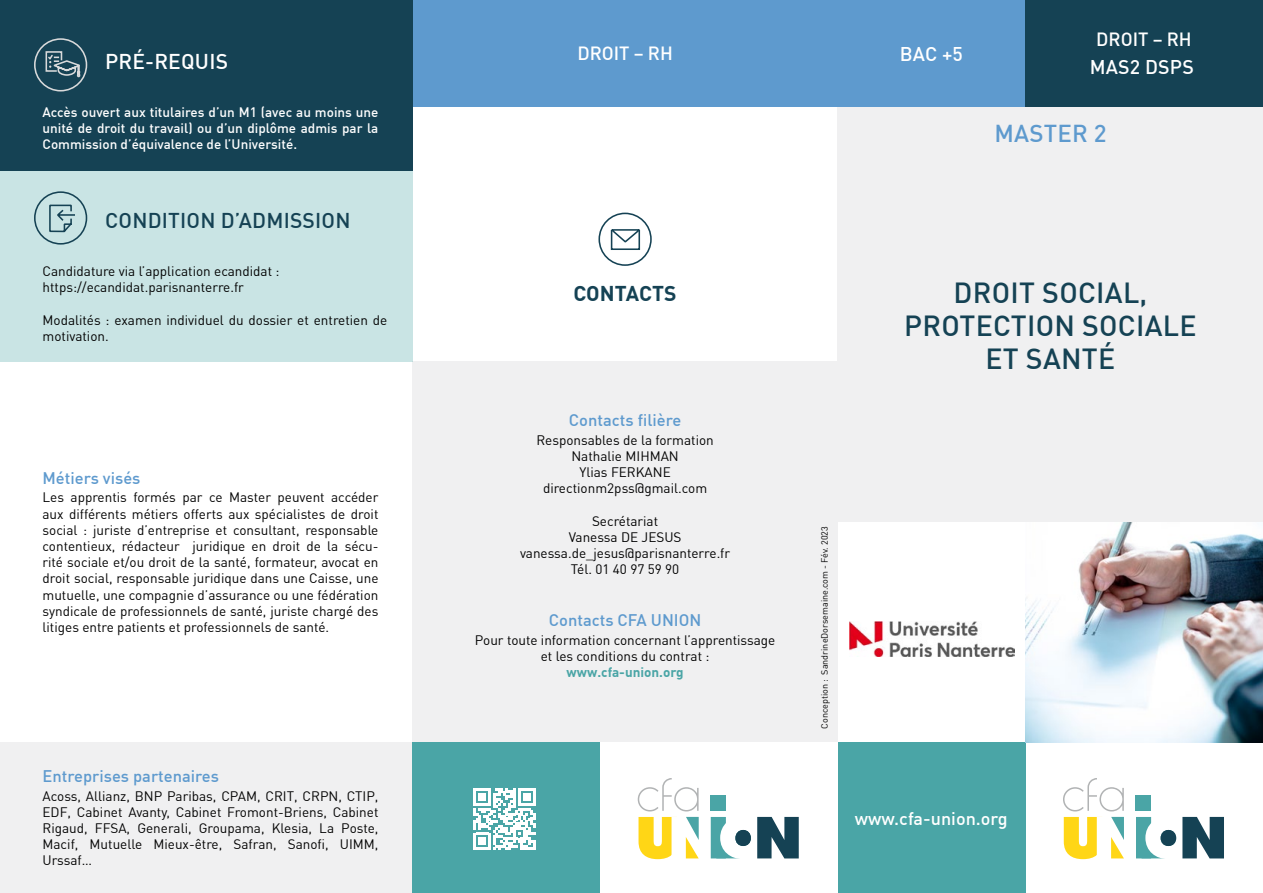
<style>
.page{position:relative;width:1263px;height:893px;background:#fff}
.page>*{position:absolute;margin:0;border:0;box-sizing:border-box;transform-origin:0 0}
.t1{font:500 28.5px/33px "DIN Pro";letter-spacing:.01em;color:#154254;text-align:center}
.t2{font:500 24px "DIN Pro";letter-spacing:.01em;color:#5e9ace}
.t3{font:500 21px "DIN Pro";letter-spacing:.01em;color:#154254}
.t4{font:500 21px "DIN Pro";letter-spacing:.01em;color:#fff}
.t5{font:700 21px "DIN Pro";color:#154254}
.t6{font:500 19.5px "DIN Pro";letter-spacing:.01em;color:#fff}
.t7{font:500 18.75px "DIN Pro";color:#fff}
.t8{font:500 18px "DIN Pro";color:#fff}
.t9{font:500 16.5px "DIN Pro";color:#5e9ace}
.t10{font:13.5px/16.2px "DIN Pro";color:#000;text-align:center}
.t11{font:500 13.5px/16.2px "DIN Pro";color:#fff;text-align:justify}
.t12{font:700 13.5px "DIN Pro";color:#4aa5a6}
.t13{font:9px "DIN Pro";color:#000}
</style>
<div class="page">
<div style="left:412px;top:361px;width:426px;height:381px;background:#f0f0f1"></div>
<div style="left:838px;top:107px;width:425px;height:415px;background:#f0f0f1"></div>
<div style="left:838px;top:742px;width:187px;height:151px;background:#4aa5a6"></div>
<div style="left:0;top:742px;width:412px;height:151px;background:#f0f0f1"></div>
<div style="left:413px;top:742px;width:187px;height:151px;background:#4aa5a6"></div>
<div style="left:598px;top:213px;width:54px;height:53px;border:2px solid #154254;border-radius:50%"></div>
<svg style="left:610px;top:230px;width:31px;height:14px"></svg>
<div style="left:611px;top:229px;width:29px;height:21px;border:2px solid #154254"></div>
<svg style="left:473px;top:788px;width:62px;height:62px"></svg>
<div style="left:1025px;top:0;width:238px;height:106px;background:#154254"></div>
<div style="left:412px;top:0;width:426px;height:106px;background:#5e9ace"></div>
<img style="left:1025px;top:522px;width:238px;height:220px">
<div style="left:0;top:0;width:412px;height:361px;background:#c9e4e4"></div>
<div style="left:0;top:0;width:412px;height:170px;background:#154254"></div>
<svg style="left:34px;top:38px;width:54px;height:54px"></svg>
<div style="left:34px;top:191px;width:53px;height:54px;border:2px solid #154254;border-radius:50%"></div>
<svg style="left:49px;top:204px;width:26px;height:29px"></svg>
<div style="left:838px;top:0;width:187px;height:106px;background:#5e9ace"></div>
<svg style="left:1063px;top:778px;width:161px;height:81px"></svg>
<svg style="left:638px;top:778px;width:161px;height:81px"></svg>
<img style="left:849px;top:621px;width:165px;height:36px">
<h3 class="t4" style="left:105px;top:48px;width:124px">PRÉ-REQUIS</h3>
<p class="t11" style="left:43px;top:103px;width:337px">Accès ouvert aux titulaires d’un M1 (avec au moins une unité de droit du travail) ou d’un diplôme admis par la Commission d’équivalence de l’Université.</p>
<h3 class="t3" style="left:105px;top:207px;width:247px">CONDITION D’ADMISSION</h3>
<p class="t10" style="left:43px;top:263px;width:239px;text-align:left">Candidature via l’application ecandidat : https://ecandidat.parisnanterre.fr</p>
<p class="t10" style="left:43px;top:311px;width:346px;text-align:left">Modalités : examen individuel du dossier et entretien de motivation.</p>
<p class="t9" style="left:43px;top:468px;width:99px">Métiers visés</p>
<p class="t10" style="left:43px;top:489px;width:337px;text-align:justify">Les apprentis formés par ce Master peuvent accéder aux différents métiers offerts aux spécialistes de droit social : juriste d’entreprise et consultant, responsable contentieux, rédacteur juridique en droit de la sécu&shy;rité sociale et/ou droit de la santé, formateur, avocat en droit social, responsable juridique dans une Caisse, une mutuelle, une compagnie d’assurance ou une fédération syndicale de professionnels de santé, juriste chargé des litiges entre patients et professionnels de santé.</p>
<p class="t9" style="left:43px;top:766px;width:178px">Entreprises partenaires</p>
<p class="t10" style="left:43px;top:787px;width:337px;text-align:justify">Acoss, Allianz, BNP Paribas, CPAM, CRIT, CRPN, CTIP, EDF, Cabinet Avanty, Cabinet Fromont-Briens, Cabinet Rigaud, FFSA, Generali, Groupama, Klesia, La Poste, Macif, Mutuelle Mieux-être, Safran, Sanofi, UIMM, Urssaf…</p>
<h3 class="t7" style="left:577px;top:42px;width:97px">DROIT – RH</h3>
<h3 class="t6" style="left:900px;top:41px;width:65px">BAC +5</h3>
<h3 class="t7" style="left:1096px;top:28px;width:97px">DROIT – RH</h3>
<h3 class="t6" style="left:1090px;top:55px;width:106px">MAS2 DSPS</h3>
<h2 class="t2" style="left:994px;top:118px;width:114px">MASTER 2</h2>
<h3 class="t5" style="left:573px;top:280px;width:105px">CONTACTS</h3>
<p class="t9" style="left:569px;top:410px;width:114px">Contacts filière</p>
<p class="t10" style="left:536px;top:431px;width:179px">Responsables de la formation<br>Nathalie MIHMAN<br>Ylias FERKANE directionm2pss@gmail.com</p>
<p class="t10" style="left:520px;top:512px;width:212px">Secrétariat<br>Vanessa DE JESUS vanessa.de_jesus@parisnanterre.fr<br>Tél. 01 40 97 59 90</p>
<p class="t9" style="left:549px;top:610px;width:154px">Contacts CFA UNION</p>
<p class="t10" style="left:475px;top:631px;width:302px">Pour toute information concernant l’apprentissage et les conditions du contrat :</p>
<p class="t12" style="left:567px;top:663px;width:119px">www.cfa-union.org</p>
<h1 class="t1" style="left:904px;top:275px;width:294px">DROIT SOCIAL,<br>PROTECTION SOCIALE<br>ET SANTÉ</h1>
<p class="t13" style="left:819px;top:729px;width:204px;rotate:-90deg">Conception : SandrineDorsemaine.com - Fév. 2023</p>
<h3 class="t8" style="left:855px;top:807px;width:154px">www.cfa-union.org</h3>
</div>
